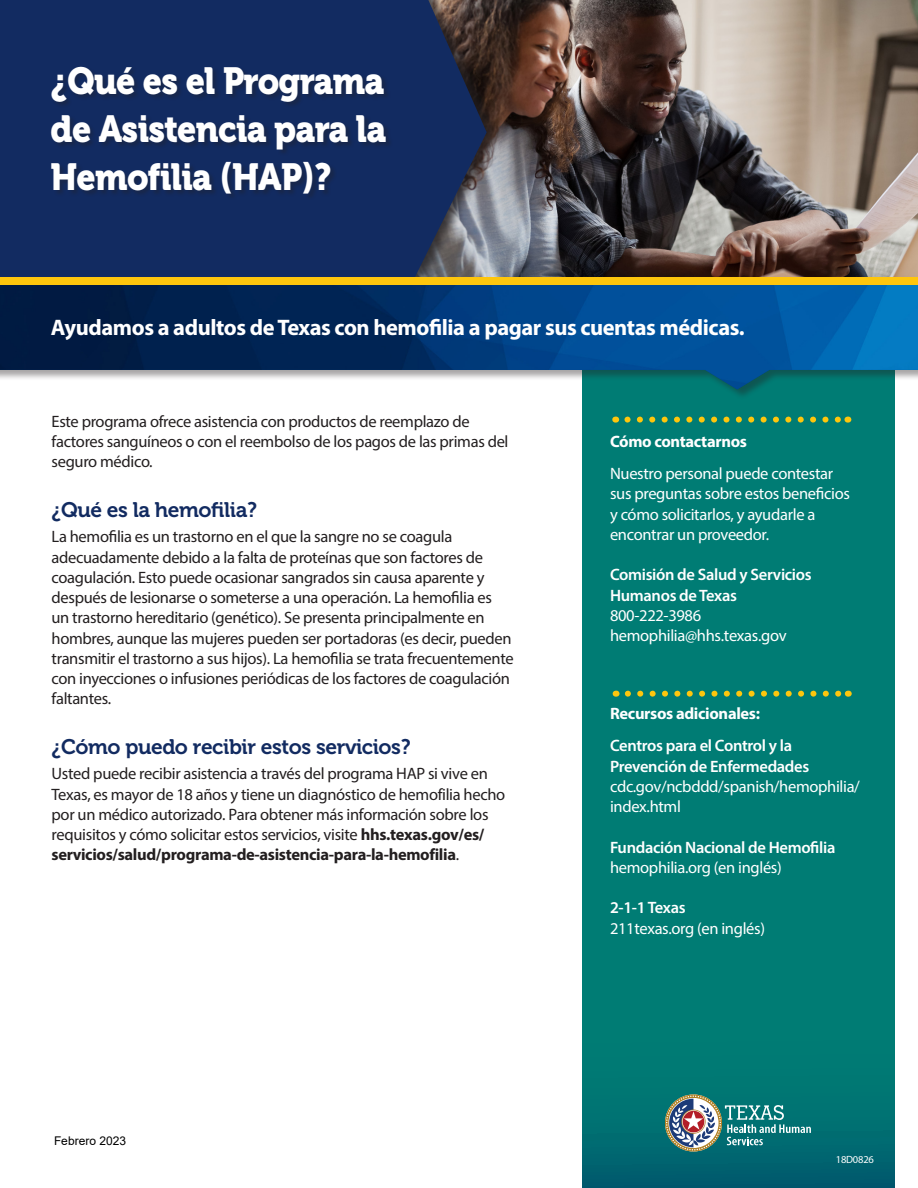
<style>
.page{position:relative;width:918px;height:1188px;background:#fff}
.page>*{position:absolute;margin:0;border:0;box-sizing:border-box;transform-origin:0 0}
.t1{font:37.5px/48px "Museo 900";letter-spacing:-.02em;color:#fff;text-align:justify;scale:.91 1}
.t2{font:700 22.5px "Myriad Pro";letter-spacing:-.02em;color:#fff}
.t3{font:21px "Museo 700";letter-spacing:-.02em;color:#122b61}
.t4{font:16.5px/20.2px "Myriad Pro";letter-spacing:-.02em;color:#231f20}
.t5{font:16.5px/20.2px "Myriad Pro";letter-spacing:-.02em;color:#fff}
.t6{font:600 16.5px/20.2px "Myriad Pro";letter-spacing:-.02em;color:#fff}
.t7{font:700 16.5px "Myriad Pro";letter-spacing:-.02em;color:#fff}
.t8{font:12px "Arial";color:#000}
.t9{font:10.5px "Myriad Pro";letter-spacing:-.02em;color:#fff}
.s1{font-weight:700}
</style>
<div class="page">
<svg style="left:583px;top:399px;width:312px;height:789px;background:#007973"></svg>
<svg style="left:628px;top:691px;width:214px;height:6px"></svg>
<svg style="left:627px;top:417px;width:214px;height:6px"></svg>
<img style="left:502px;top:0;width:416px;height:277px">
<div style="left:0;top:0;width:502px;height:288px;background:#231f20;opacity:.75"></div>
<svg style="left:0;top:0;width:487px;height:277px;background:#192f60"></svg>
<div style="left:0;top:283px;width:918px;height:116px;background:#231f20;opacity:.4"></div>
<img style="left:0;top:285px;width:918px;height:104px">
<div style="left:51px;top:67px;width:342px;height:134px;background:#231f20;opacity:.33"></div>
<div style="left:0;top:277px;width:918px;height:8px;background:#fec60d"></div>
<svg style="left:665px;top:1094px;width:146px;height:58px;background:#488888"></svg>
<h1 class="t1" style="left:51px;top:57px;width:370px">¿Qué es el Programa de Asistencia para la Hemofilia (HAP)?</h1>
<h2 class="t2" style="left:51px;top:313px;width:695px">Ayudamos a adultos de Texas con hemoflia a pagar sus cuentas médicas.</h2>
<p class="t4" style="left:52px;top:411px;width:458px">Este programa ofrece asistencia con productos de reemplazo de factores sanguíneos o con el reembolso de los pagos de las primas del seguro médico.</p>
<p class="t3" style="left:52px;top:498px;width:207px">¿Qué es la hemoflia?</p>
<p class="t4" style="left:52px;top:526px;width:464px">La hemoflia es un trastorno en el que la sangre no se coagula adecuadamente debido a la falta de proteínas que son factores de coagulación. Esto puede ocasionar sangrados sin causa aparente y después de lesionarse o someterse a una operación. La hemoflia es un trastorno hereditario (genético). Se presenta principalmente en hombres, aunque las mujeres pueden ser portadoras (es decir, pueden transmitir el trastorno a sus hijos). La hemoflia se trata frecuentemente con inyecciones o infusiones periódicas de los factores de coagulación faltantes.</p>
<p class="t3" style="left:52px;top:735px;width:361px">¿Cómo puedo recibir estos servicios?</p>
<p class="t4" style="left:52px;top:763px;width:455px">Usted puede recibir asistencia a través del programa HAP si vive en Texas, es mayor de 18 años y tiene un diagnóstico de hemofilia hecho por un médico autorizado. Para obtener más información sobre los requisitos y cómo solicitar estos servicios, visite <span class="s1">hhs.texas.gov/es/ servicios/salud/programa-de-asistencia-para-la-hemofilia</span>.</p>
<p class="t8" style="left:54px;top:1132px;width:74px">Febrero 2023</p>
<p class="t7" style="left:610px;top:430px;width:138px">Cómo contactarnos</p>
<p class="t5" style="left:610px;top:463px;width:241px">Nuestro personal puede contestar sus preguntas sobre estos benefcios y cómo solicitarlos, y ayudarle a encontrar un proveedor.</p>
<p class="t6" style="left:610px;top:564px;width:203px">Comisión de Salud y Servicios<br>Humanos de Texas</p>
<p class="t5" style="left:610px;top:605px;width:178px;line-height:19.8px">800-222-3986 hemophilia@hhs.texas.gov</p>
<p class="t7" style="left:610px;top:703px;width:152px">Recursos adicionales:</p>
<p class="t6" style="left:610px;top:735px;width:201px">Centros para el Control y la<br>Prevención de Enfermedades</p>
<p class="t5" style="left:610px;top:776px;width:251px">cdc.gov/ncbddd/spanish/hemophilia/ index.html</p>
<p class="t6" style="left:610px;top:836px;width:227px">Fundación Nacional de Hemoflia</p>
<p class="t5" style="left:610px;top:857px;width:173px">hemophilia.org (en inglés)</p>
<p class="t6" style="left:610px;top:897px;width:77px">2-1-1 Texas</p>
<p class="t5" style="left:610px;top:918px;width:157px">211texas.org (en inglés)</p>
<p class="t9" style="left:836px;top:1153px;width:40px">18D0826</p>
</div>
